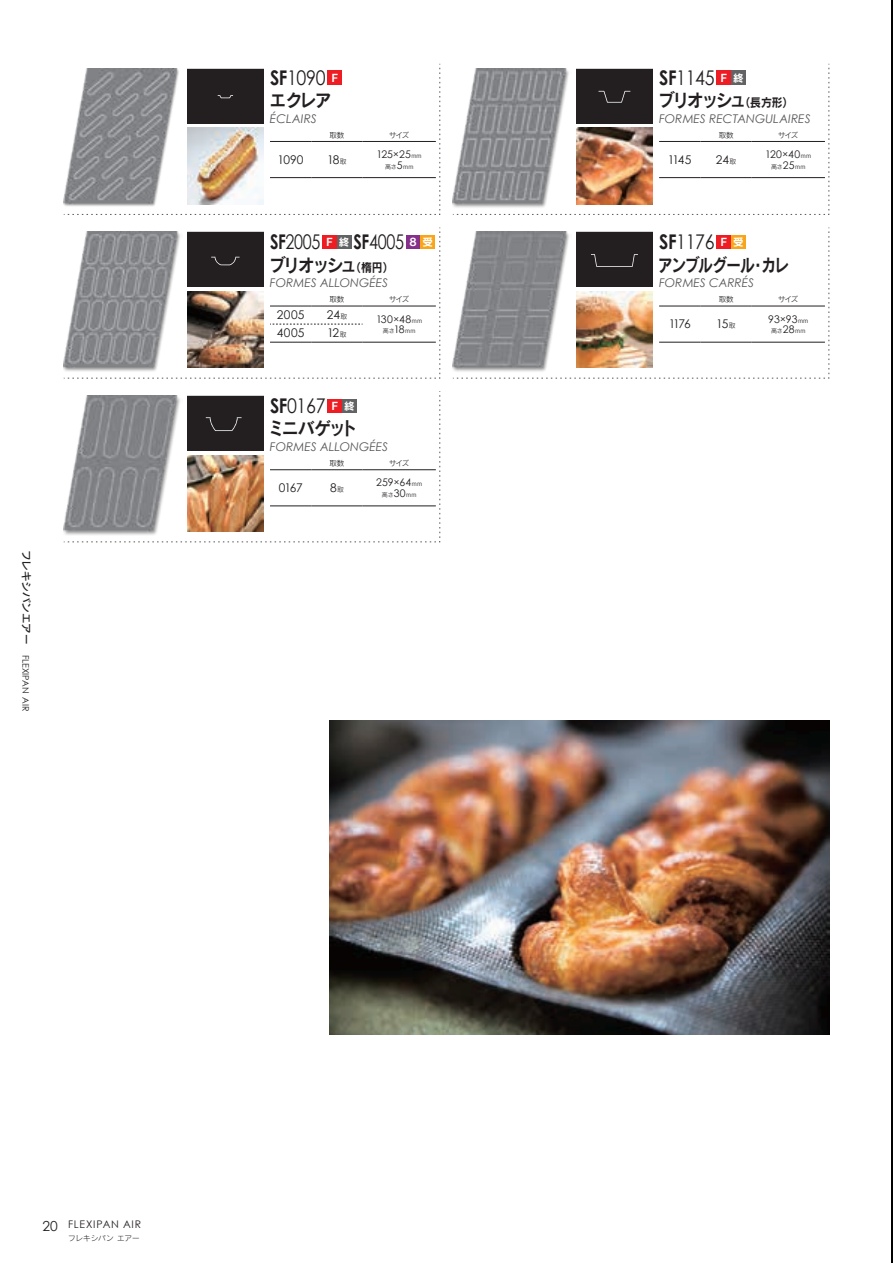
<style>
.page{position:relative;width:893px;height:1263px;background:#fff}
.page>*{position:absolute;margin:0;border:0;box-sizing:border-box;transform-origin:0 0}
.t1{font:20.25px "Century Gothic";letter-spacing:-.02em;color:#231f20;scale:.88 1}
.t2{font:20.25px "Century Gothic";letter-spacing:-.02em;color:#231f20;scale:.8 1}
.t3{font:18px "Rodin Pro N B";letter-spacing:-.09em;color:#231f20;scale:.9 1}
.t4{font:18px "Rodin Pro N B";letter-spacing:-.06em;color:#231f20;scale:.8 1}
.t5{font:13.8px "Century Gothic";color:#231f20}
.t6{font:italic 12px "Century Gothic";letter-spacing:-.005em;color:#57585a}
.t7{font:12px "Century Gothic";letter-spacing:-.04em;color:#231f20}
.t8{font:10.5px "Century Gothic";letter-spacing:.03em;color:#231f20}
.t9{font:10.5px "Century Gothic";letter-spacing:.075em;color:#231f20}
.t10{font:9px "Century Gothic";color:#231f20}
.t11{font:7.5px "Rodin Pro N M";letter-spacing:-.02em;color:#231f20}
.t12{font:7.5px "Rodin Pro N M";color:#231f20}
.t13{font:6px "Rodin Pro N M";color:#231f20}
.s1{font-family:"Rodin Pro N DB";font-size:10.5px}
.s2{font-weight:700}
.s3{font-family:"Rodin Pro N B";font-size:10.5px;color:#fff}
.s4{font-family:"Rodin Pro N M";font-size:6.75px}
.s5{font-family:"Rodin Pro N M";font-size:6px}
.s6{font-family:"Century Gothic";font-size:10.5px}
.s7{font-size:12px}
</style>
<div class="page">
<hr style="left:891px;top:0;width:2px;height:1263px;background:#000100">
<img style="left:329px;top:721px;width:501px;height:313px">
<img style="left:64px;top:173px;width:4px;height:33px">
<img style="left:453px;top:172px;width:4px;height:36px">
<img style="left:64px;top:336px;width:4px;height:36px">
<img style="left:453px;top:338px;width:4px;height:34px">
<img style="left:64px;top:501px;width:4px;height:34px">
<svg style="left:457px;top:67px;width:372px;height:148px"></svg>
<hr style="left:752px;top:141px;width:73px;height:1px;background:#231f20">
<hr style="left:752px;top:177px;width:73px;height:1px;background:#231f20">
<hr style="left:659px;top:141px;width:42px;height:1px;background:#231f20">
<hr style="left:701px;top:141px;width:51px;height:1px;background:#231f20">
<hr style="left:659px;top:177px;width:42px;height:1px;background:#231f20">
<hr style="left:701px;top:177px;width:51px;height:1px;background:#231f20">
<svg style="left:68px;top:67px;width:372px;height:148px"></svg>
<hr style="left:270px;top:177px;width:41px;height:1px;background:#231f20">
<hr style="left:311px;top:177px;width:51px;height:1px;background:#231f20">
<hr style="left:362px;top:177px;width:74px;height:1px;background:#231f20">
<hr style="left:270px;top:141px;width:41px;height:1px;background:#231f20">
<hr style="left:311px;top:141px;width:51px;height:1px;background:#231f20">
<hr style="left:362px;top:141px;width:74px;height:1px;background:#231f20">
<svg style="left:68px;top:395px;width:372px;height:147px"></svg>
<hr style="left:270px;top:506px;width:41px;height:1px;background:#231f20">
<hr style="left:311px;top:506px;width:51px;height:1px;background:#231f20">
<hr style="left:362px;top:506px;width:74px;height:1px;background:#231f20">
<hr style="left:270px;top:469px;width:41px;height:1px;background:#231f20">
<hr style="left:311px;top:469px;width:51px;height:1px;background:#231f20">
<hr style="left:362px;top:469px;width:74px;height:1px;background:#231f20">
<svg style="left:457px;top:231px;width:372px;height:148px"></svg>
<hr style="left:659px;top:342px;width:42px;height:1px;background:#231f20">
<hr style="left:701px;top:342px;width:51px;height:1px;background:#231f20">
<hr style="left:752px;top:342px;width:73px;height:1px;background:#231f20">
<hr style="left:659px;top:306px;width:42px;height:1px;background:#231f20">
<hr style="left:701px;top:306px;width:51px;height:1px;background:#231f20">
<hr style="left:752px;top:306px;width:73px;height:1px;background:#231f20">
<svg style="left:68px;top:231px;width:372px;height:148px"></svg>
<hr style="left:270px;top:342px;width:41px;height:1px;background:#231f20">
<hr style="left:311px;top:342px;width:51px;height:1px;background:#231f20">
<hr style="left:362px;top:342px;width:74px;height:1px;background:#231f20">
<p class="t10" style="left:32px;top:550px;width:163px;rotate:90deg"><span class="s1">フレキシパンエアー　</span>FLEXIPAN AIR</p>
<h1 class="t1" style="left:270px;top:63px;width:79px"><span class="s2">SF</span>1090 <span class="s3">F</span></h1>
<h2 class="t3" style="left:270px;top:88px;width:70px">エクレア</h2>
<p class="t6" style="left:270px;top:110px;width:48px">ÉCLAIRS</p>
<p class="t11" style="left:330px;top:130px;width:16px">取数</p>
<p class="t11" style="left:389px;top:130px;width:22px">サイズ</p>
<p class="t7" style="left:278px;top:151px;width:27px">1090</p>
<p class="t7" style="left:327px;top:151px;width:21px">18<span class="s4">取</span></p>
<p class="t8" style="left:376px;top:147px;width:47px">125×25<span class="s5">mm</span></p>
<p class="t13" style="left:385px;top:162px;width:30px">高さ<span class="s6">5</span>mm</p>
<h1 class="t2" style="left:270px;top:228px;width:205px"><span class="s2">SF</span>2005 <span class="s3">F 終</span> <span class="s2">SF</span>4005 <span class="s3">8 受</span></h1>
<h2 class="t3" style="left:269px;top:253px;width:140px">ブリオッシュ<span class="s7">（楕円）</span></h2>
<p class="t6" style="left:270px;top:274px;width:120px">FORMES ALLONGÉES</p>
<p class="t11" style="left:330px;top:295px;width:16px">取数</p>
<p class="t11" style="left:389px;top:295px;width:22px">サイズ</p>
<p class="t7" style="left:277px;top:307px;width:29px">2005</p>
<p class="t7" style="left:327px;top:307px;width:22px">24<span class="s4">取</span></p>
<p class="t8" style="left:376px;top:311px;width:48px">130×48<span class="s5">mm</span></p>
<p class="t13" style="left:383px;top:327px;width:34px">高さ<span class="s6">18</span>mm</p>
<p class="t7" style="left:277px;top:325px;width:29px">4005</p>
<p class="t7" style="left:327px;top:325px;width:21px">12<span class="s4">取</span></p>
<h1 class="t1" style="left:270px;top:391px;width:98px"><span class="s2">SF</span>0167 <span class="s3">F 終</span></h1>
<h2 class="t3" style="left:268px;top:416px;width:100px">ミニバゲット</h2>
<p class="t6" style="left:270px;top:438px;width:120px">FORMES ALLONGÉES</p>
<p class="t11" style="left:330px;top:458px;width:16px">取数</p>
<p class="t11" style="left:389px;top:458px;width:22px">サイズ</p>
<p class="t7" style="left:279px;top:479px;width:25px">0167</p>
<p class="t7" style="left:330px;top:479px;width:15px">8<span class="s4">取</span></p>
<p class="t8" style="left:376px;top:475px;width:47px">259×64<span class="s5">mm</span></p>
<p class="t13" style="left:382px;top:491px;width:36px">高さ<span class="s6">30</span>mm</p>
<p class="t5" style="left:43px;top:1216px;width:17px">20</p>
<p class="t9" style="left:68px;top:1217px;width:75px">FLEXIPAN AIR</p>
<p class="t12" style="left:68px;top:1233px;width:73px">フレキシパン エアー</p>
<h1 class="t1" style="left:659px;top:63px;width:98px"><span class="s2">SF</span>1145 <span class="s3">F 終</span></h1>
<h2 class="t3" style="left:658px;top:88px;width:152px">ブリオッシュ<span class="s7">（長方形）</span></h2>
<p class="t6" style="left:659px;top:110px;width:153px">FORMES RECTANGULAIRES</p>
<p class="t11" style="left:719px;top:130px;width:16px">取数</p>
<p class="t11" style="left:778px;top:130px;width:22px">サイズ</p>
<p class="t7" style="left:668px;top:151px;width:25px">1145</p>
<p class="t7" style="left:716px;top:151px;width:22px">24<span class="s4">取</span></p>
<p class="t8" style="left:765px;top:147px;width:47px">120×40<span class="s5">mm</span></p>
<p class="t13" style="left:771px;top:162px;width:36px">高さ<span class="s6">25</span>mm</p>
<h1 class="t1" style="left:659px;top:228px;width:98px"><span class="s2">SF</span>1176 <span class="s3">F 受</span></h1>
<h2 class="t4" style="left:658px;top:253px;width:165px">アンブルグール・カレ</h2>
<p class="t6" style="left:659px;top:274px;width:97px">FORMES CARRÉS</p>
<p class="t11" style="left:719px;top:295px;width:16px">取数</p>
<p class="t11" style="left:778px;top:295px;width:22px">サイズ</p>
<p class="t7" style="left:669px;top:316px;width:24px">1176</p>
<p class="t7" style="left:716px;top:316px;width:21px">15<span class="s4">取</span></p>
<p class="t8" style="left:768px;top:311px;width:42px">93×93<span class="s5">mm</span></p>
<p class="t13" style="left:771px;top:327px;width:36px">高さ<span class="s6">28</span>mm</p>
</div>
